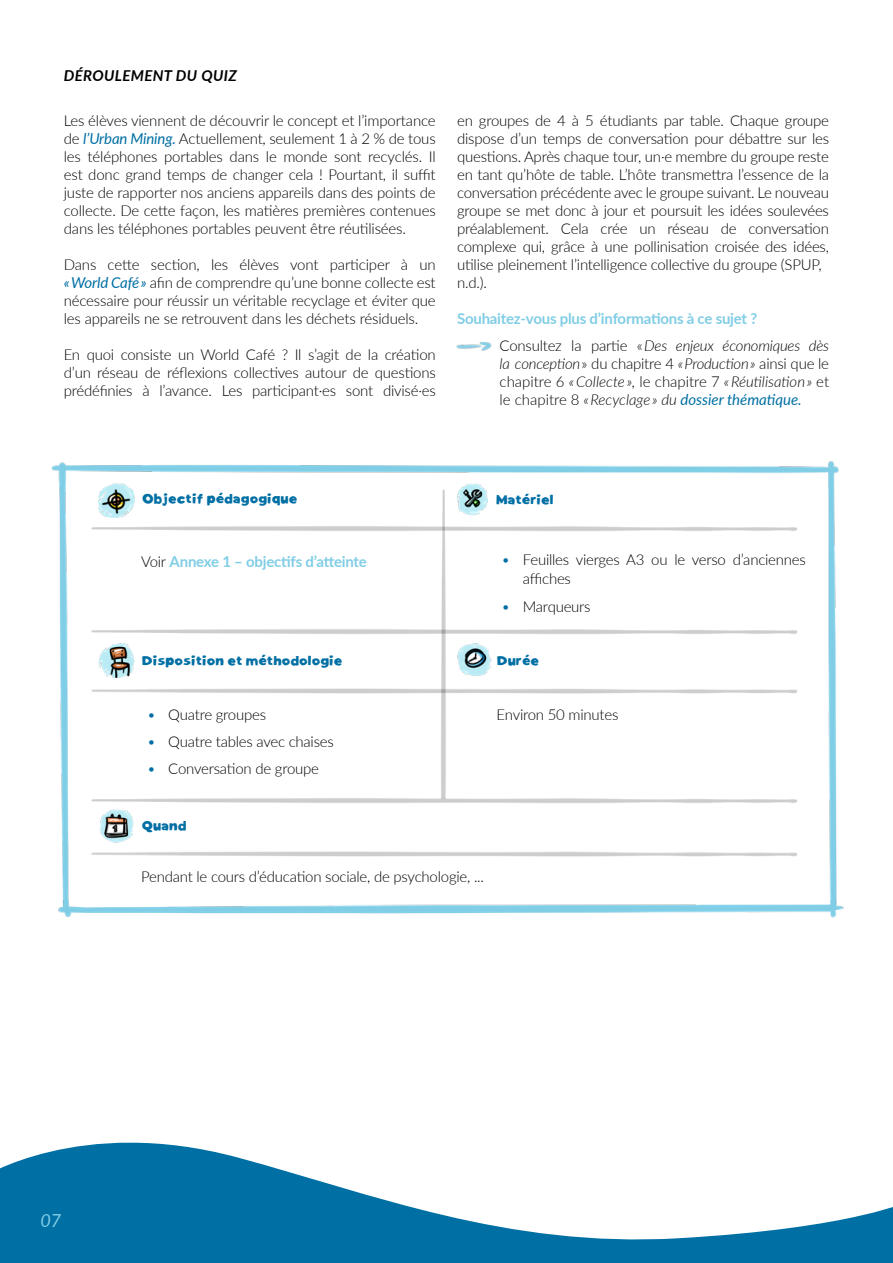
<style>
.page{position:relative;width:893px;height:1263px;background:#fff}
.page>*{position:absolute;margin:0;border:0;box-sizing:border-box;transform-origin:0 0}
.t1{font:italic 18px "Lato";color:#80cde6}
.t2{font:300 15px/18px "Lato";letter-spacing:-.015em;color:#000;text-align:justify}
.t3{font:italic 300 15px/18px "Lato";letter-spacing:-.015em;color:#000;text-align:justify}
.t4{font:700 15px/27px "Lato";letter-spacing:-.015em;color:#80cde6}
.t5{font:italic 700 15px "Lato";letter-spacing:.025em;color:#000}
.t6{font:700 13.5px "Montserrat handwriting";color:#006fa4}
.s1{font-weight:400;font-style:italic;color:#006fa4}
.s2{font-weight:300;color:#000}
.s3{font-weight:300;font-style:italic;color:#000}
.s4{font-style:normal}
.s5{font-weight:400;color:#006fa4}
.s6{color:#006fa4}
</style>
<div class="page">
<img style="left:51px;top:461px;width:788px;height:439px">
<img style="left:90px;top:507px;width:716px;height:35px">
<img style="left:430px;top:488px;width:35px;height:291px">
<img style="left:90px;top:779px;width:716px;height:34px">
<img style="left:90px;top:610px;width:716px;height:35px">
<img style="left:90px;top:833px;width:716px;height:34px">
<img style="left:90px;top:670px;width:716px;height:34px">
<img style="left:456px;top:341px;width:36px;height:10px">
<img style="left:58px;top:900px;width:786px;height:18px">
<svg style="left:0;top:1142px;width:893px;height:121px;fill:#006fa4"></svg>
<img style="left:99px;top:643px;width:35px;height:34px">
<img style="left:96px;top:484px;width:41px;height:34px">
<img style="left:457px;top:483px;width:31px;height:32px">
<img style="left:457px;top:643px;width:35px;height:35px">
<img style="left:99px;top:809px;width:35px;height:34px">
<p class="t5" style="left:64px;top:65px;width:175px">DÉROULEMENT DU QUIZ</p>
<p class="t2" style="left:64px;top:111px;width:373px">Les élèves viennent de découvrir le concept et l’importance de <span class="s1">l’Urban Mining.</span> Actuellement, seulement 1 à 2 % de tous les téléphones portables dans le monde sont recyclés. Il est donc grand temps de changer cela ! Pourtant, il suffit juste de rapporter nos anciens appareils dans des points de collecte. De cette façon, les matières premières contenues dans les téléphones portables peuvent être réutilisées.</p>
<p class="t2" style="left:64px;top:255px;width:373px">Dans cette section, les élèves vont participer à un <span class="s1">« World Café »</span> afin de comprendre qu’une bonne collecte est nécessaire pour réussir un véritable recyclage et éviter que les appareils ne se retrouvent dans les déchets résiduels.</p>
<p class="t2" style="left:64px;top:345px;width:373px">En quoi consiste un World Café ? Il s’agit de la création d’un réseau de réflexions collectives autour de questions prédéfinies à l’avance. Les participant·es sont divisé·es</p>
<p class="t2" style="left:457px;top:111px;width:373px;text-align:left">en groupes de 4 à 5 étudiants par table. Chaque groupe dispose d’un temps de conversation pour débattre sur les questions. Après chaque tour, un·e membre du groupe reste en tant qu’hôte de table. L’hôte transmettra l’essence de la conversation précédente avec le groupe suivant. Le nouveau groupe se met donc à jour et poursuit les idées soulevées préalablement. Cela crée un réseau de conversation complexe qui, grâce à une pollinisation croisée des idées, utilise pleinement l’intelligence collective du groupe (SPUP, n.d.).</p>
<p class="t4" style="left:500px;top:304px;width:331px;text-indent:-43px">Souhaitez-vous plus d’informations à ce sujet ?<br><span class="s2">Consultez la partie «</span> <span class="s3">Des enjeux économiques dès</span></p>
<p class="t3" style="left:500px;top:354px;width:331px">la conception <span class="s4">» du chapitre 4</span> « Production » <span class="s4">ainsi que le chapitre 6</span> « Collecte », <span class="s4">le chapitre 7</span> « Réutilisation » <span class="s4">et le chapitre 8</span> « Recyclage » du <span class="s5">dossier thématique.</span></p>
<p class="t6" style="left:142px;top:492px;width:157px">Objectif pédagogique</p>
<p class="t6" style="left:496px;top:492px;width:59px">Matériel</p>
<p class="t4" style="left:141px;top:547px;width:227px"><span class="s2">Voir</span> Annexe 1 – objectifs d’atteinte</p>
<p class="t2" style="left:523px;top:549px;width:285px;line-height:19.5px;text-indent:-21px"><span class="s6">•</span> Feuilles vierges A3 ou le verso d’anciennes affiches</p>
<p class="t2" style="left:502px;top:597px;width:91px"><span class="s6">•</span> Marqueurs</p>
<p class="t6" style="left:142px;top:653px;width:202px">Disposition et méthodologie</p>
<p class="t6" style="left:497px;top:654px;width:44px">Durée</p>
<p class="t2" style="left:147px;top:705px;width:120px"><span class="s6">•</span> Quatre groupes</p>
<p class="t2" style="left:147px;top:732px;width:188px"><span class="s6">•</span> Quatre tables avec chaises</p>
<p class="t2" style="left:147px;top:759px;width:173px"><span class="s6">•</span> Conversation de groupe</p>
<p class="t2" style="left:497px;top:705px;width:123px">Environ 50 minutes</p>
<p class="t6" style="left:142px;top:819px;width:46px">Quand</p>
<p class="t2" style="left:141px;top:867px;width:344px">Pendant le cours d’éducation sociale, de psychologie, ...</p>
<p class="t1" style="left:40px;top:1207px;width:22px">07</p>
</div>
